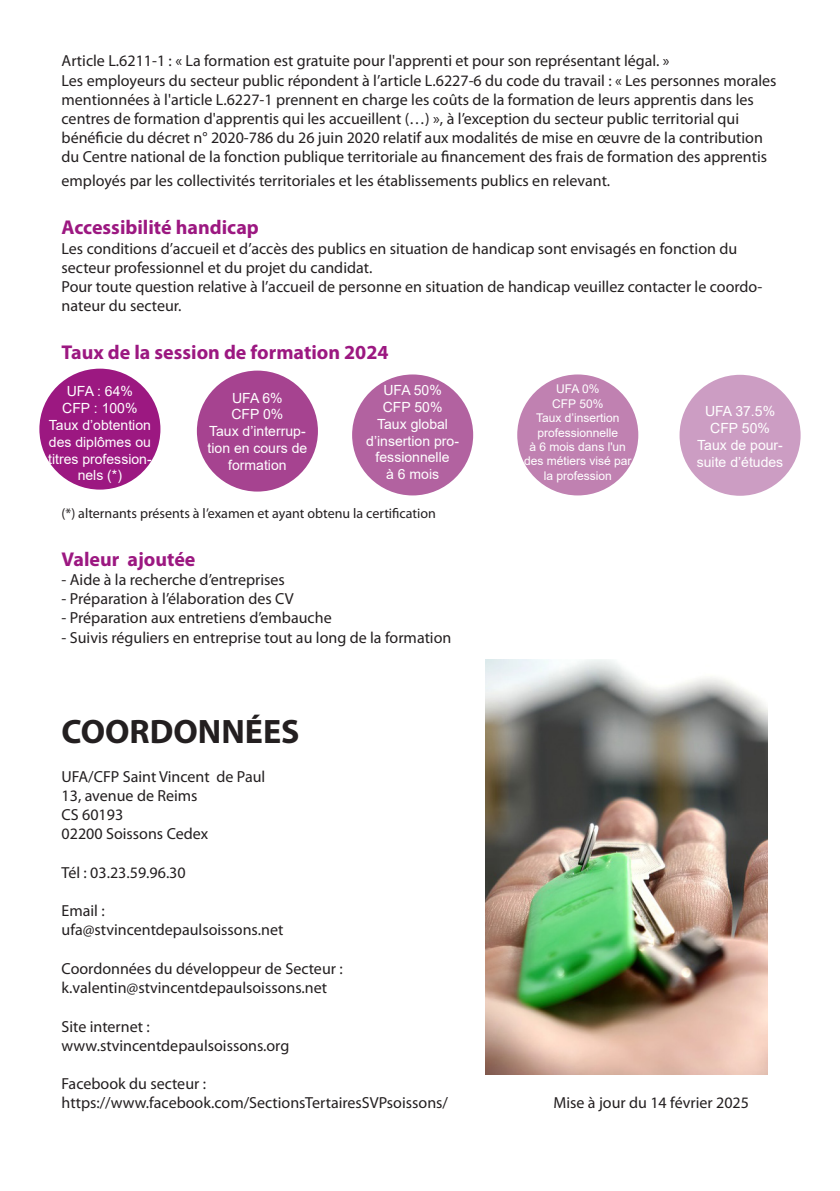
<style>
.page{position:relative;width:840px;height:1191px;background:#fff}
.page>*{position:absolute;margin:0;border:0;box-sizing:border-box;transform-origin:0 0}
.t1{font:700 34px "Myriad Pro";color:#231f20}
.t2{font:700 20px "Myriad Pro";color:#9c1881}
.t3{font:16px/19.2px "Myriad Pro";color:#231f20}
.t4{font:14px/16.8px "Arial";color:#fff;text-align:center}
.t5{font:14px "Myriad Pro";color:#231f20}
.t6{font:12px/14.4px "Arial";color:#fff}
</style>
<div class="page">
<img style="left:485px;top:659px;width:282px;height:415px">
<div style="left:39px;top:369px;width:121px;height:120px;background:#9c1881;border-radius:50%"></div>
<div style="left:197px;top:370px;width:121px;height:121px;background:#a64390;border-radius:50%"></div>
<div style="left:352px;top:374px;width:121px;height:121px;background:#b262a0;border-radius:50%"></div>
<div style="left:679px;top:375px;width:121px;height:121px;background:#cc9dc3;border-radius:50%"></div>
<div style="left:517px;top:374px;width:121px;height:121px;background:#c081b1;border-radius:50%"></div>
<p class="t3" style="left:62px;top:51px;width:609px">Article L.6211-1 : « La formation est gratuite pour l'apprenti et pour son représentant légal. »</p>
<p class="t3" style="left:62px;top:70px;width:716px">Les employeurs du secteur public répondent à l’article L.6227-6 du code du travail : « Les personnes morales mentionnées à l'article L.6227-1 prennent en charge les coûts de la formation de leurs apprentis dans les centres de formation d'apprentis qui les accueillent (…) », à l’exception du secteur public territorial qui bénéficie du décret n° 2020-786 du 26 juin 2020 relatif aux modalités de mise en œuvre de la contribution du Centre national de la fonction publique territoriale au financement des frais de formation des apprentis</p>
<p class="t3" style="left:62px;top:171px;width:550px">employés par les collectivités territoriales et les établissements publics en relevant.</p>
<p class="t2" style="left:62px;top:215px;width:199px">Accessibilité handicap</p>
<p class="t3" style="left:62px;top:238px;width:676px">Les conditions d’accueil et d’accès des publics en situation de handicap sont envisagés en fonction du secteur professionnel et du projet du candidat.</p>
<p class="t3" style="left:62px;top:277px;width:702px">Pour toute question relative à l’accueil de personne en situation de handicap veuillez contacter le coordo&shy;nateur du secteur.</p>
<p class="t2" style="left:62px;top:339px;width:328px">Taux de la session de formation 2024</p>
<p class="t4" style="left:67px;top:383px;width:68px">UFA : 64%</p>
<p class="t4" style="left:62px;top:400px;width:77px">CFP : 100%</p>
<p class="t4" style="left:48px;top:416px;width:105px">Taux d’obtention des diplômes ou titres profession&shy;nels (*)</p>
<p class="t4" style="left:232px;top:389px;width:52px">UFA 6%</p>
<p class="t4" style="left:231px;top:406px;width:53px">CFP 0%</p>
<p class="t4" style="left:207px;top:423px;width:101px">Taux d’interrup&shy;tion en cours de formation</p>
<p class="t4" style="left:383px;top:382px;width:60px">UFA 50%</p>
<p class="t4" style="left:382px;top:398px;width:61px">CFP 50%</p>
<p class="t4" style="left:366px;top:415px;width:94px">Taux global d’insertion pro&shy;fessionnelle</p>
<p class="t4" style="left:386px;top:466px;width:54px">à 6 mois</p>
<p class="t5" style="left:62px;top:504px;width:375px">(*) alternants présents à l’examen et ayant obtenu la certification</p>
<p class="t2" style="left:62px;top:546px;width:135px">Valeur ajoutée</p>
<p class="t3" style="left:62px;top:570px;width:225px">- Aide à la recherche d’entreprises</p>
<p class="t3" style="left:62px;top:589px;width:233px">- Préparation à l’élaboration des CV</p>
<p class="t3" style="left:62px;top:608px;width:271px">- Préparation aux entretiens d’embauche</p>
<p class="t3" style="left:62px;top:627px;width:391px">- Suivis réguliers en entreprise tout au long de la formation</p>
<p class="t6" style="left:555px;top:382px;width:45px">UFA 0%</p>
<p class="t6" style="left:552px;top:396px;width:53px">CFP 50%</p>
<p class="t6" style="left:535px;top:411px;width:85px">Taux d’insertion professionnelle</p>
<p class="t6" style="left:523px;top:439px;width:109px;text-align:center">à 6 mois dans l'un des métiers visé par la profession</p>
<p class="t4" style="left:704px;top:403px;width:72px">UFA 37.5%</p>
<p class="t4" style="left:709px;top:420px;width:61px">CFP 50%</p>
<p class="t4" style="left:696px;top:437px;width:88px;text-align:left">Taux de pour&shy;suite d’études</p>
<p class="t1" style="left:62px;top:710px;width:239px">COORDONNÉES</p>
<p class="t3" style="left:62px;top:766px;width:205px">UFA/CFP Saint Vincent de Paul</p>
<p class="t3" style="left:62px;top:786px;width:137px">13, avenue de Reims</p>
<p class="t3" style="left:62px;top:805px;width:63px">CS 60193</p>
<p class="t3" style="left:62px;top:824px;width:148px">02200 Soissons Cedex</p>
<p class="t3" style="left:62px;top:862px;width:126px">Tél : 03.23.59.96.30</p>
<p class="t3" style="left:62px;top:901px;width:45px">Email :</p>
<p class="t3" style="left:62px;top:920px;width:223px">ufa@stvincentdepaulsoissons.net</p>
<p class="t3" style="left:62px;top:958px;width:282px">Coordonnées du développeur de Secteur :</p>
<p class="t3" style="left:62px;top:978px;width:267px">k.valentin@stvincentdepaulsoissons.net</p>
<p class="t3" style="left:62px;top:1016px;width:90px">Site internet :</p>
<p class="t3" style="left:62px;top:1035px;width:229px">www.stvincentdepaulsoissons.org</p>
<p class="t3" style="left:62px;top:1074px;width:146px">Facebook du secteur :</p>
<p class="t3" style="left:62px;top:1093px;width:388px">https://www.facebook.com/SectionsTertairesSVPsoissons/</p>
<p class="t3" style="left:553px;top:1093px;width:197px">Mise à jour du 14 février 2025</p>
</div>
